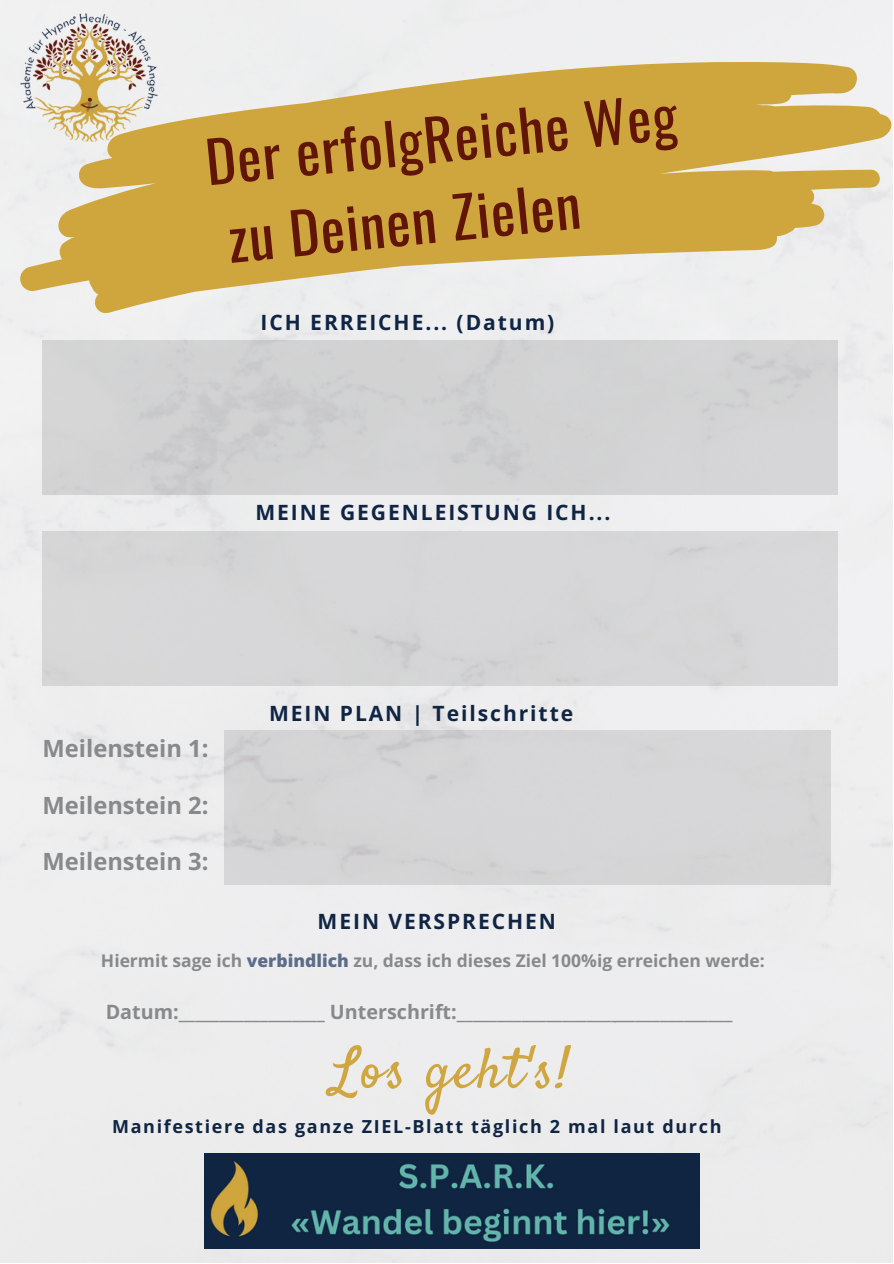
<style>
.page{position:relative;width:894px;height:1264px;background:#fff}
.page>*{position:absolute;margin:0;border:0;box-sizing:border-box;transform-origin:0 0}
.t1{font:57.3px/79.2px "Oswald";color:#611507}
.t2{font:56.85px "Satisfy";letter-spacing:.035em;color:#d0a640}
.t3{font:700 23.7px "Open Sans";color:#88898b}
.t4{font:700 21px "Open Sans";letter-spacing:.09em;color:#102544}
.t5{font:700 19.8px "Open Sans";color:#88898b}
.t6{font:700 18px "Open Sans";letter-spacing:.09em;color:#102542}
.t7{font:700 17.4px "Open Sans";color:#88898b}
.s1{font-weight:800;color:#5d6c89}
</style>
<div class="page">
<div style="left:0;top:0;width:892px;height:1262px;background:#ededee"></div>
<div style="left:42px;top:340px;width:795px;height:155px;background:#d2d2d3"></div>
<div style="left:42px;top:531px;width:795px;height:154px;background:#d7d6d8"></div>
<div style="left:225px;top:730px;width:605px;height:154px;background:#d6d5d7"></div>
<img style="left:18px;top:6px;width:143px;height:31px">
<img style="left:205px;top:1153px;width:494px;height:95px">
<svg style="left:4px;top:37px;width:889px;height:286px;fill:#cfa63d"></svg>
<h4 class="t1" style="left:201px;top:121px;width:474px;rotate:-6deg">Der erfolgReiche Weg zu Deinen Zielen</h4>
<h2 class="t4" style="left:260px;top:308px;width:295px">ICH ERREICHE... (Datum)</h2>
<p class="t4" style="left:255px;top:497px;width:356px">MEINE GEGENLEISTUNG ICH...</p>
<h3 class="t3" style="left:42px;top:732px;width:167px">Meilenstein 1:</h3>
<h3 class="t3" style="left:42px;top:788px;width:167px">Meilenstein 2:</h3>
<h3 class="t3" style="left:42px;top:844px;width:167px">Meilenstein 3:</h3>
<h4 class="t4" style="left:269px;top:698px;width:305px">MEIN PLAN | Teilschritte</h4>
<p class="t4" style="left:317px;top:906px;width:240px">MEIN VERSPRECHEN</p>
<p class="t7" style="left:101px;top:948px;width:665px">Hiermit sage ich <span class="s1">verbindlich</span> zu, dass ich dieses Ziel 100%ig erreichen werde:</p>
<h4 class="t5" style="left:106px;top:997px;width:628px">Datum:__________________ Unterschrift:__________________________________</h4>
<h3 class="t2" style="left:331px;top:1033px;width:240px">Los geht's!</h3>
<p class="t6" style="left:112px;top:1113px;width:610px">Manifestiere das ganze ZIEL-Blatt täglich 2 mal laut durch</p>
</div>
